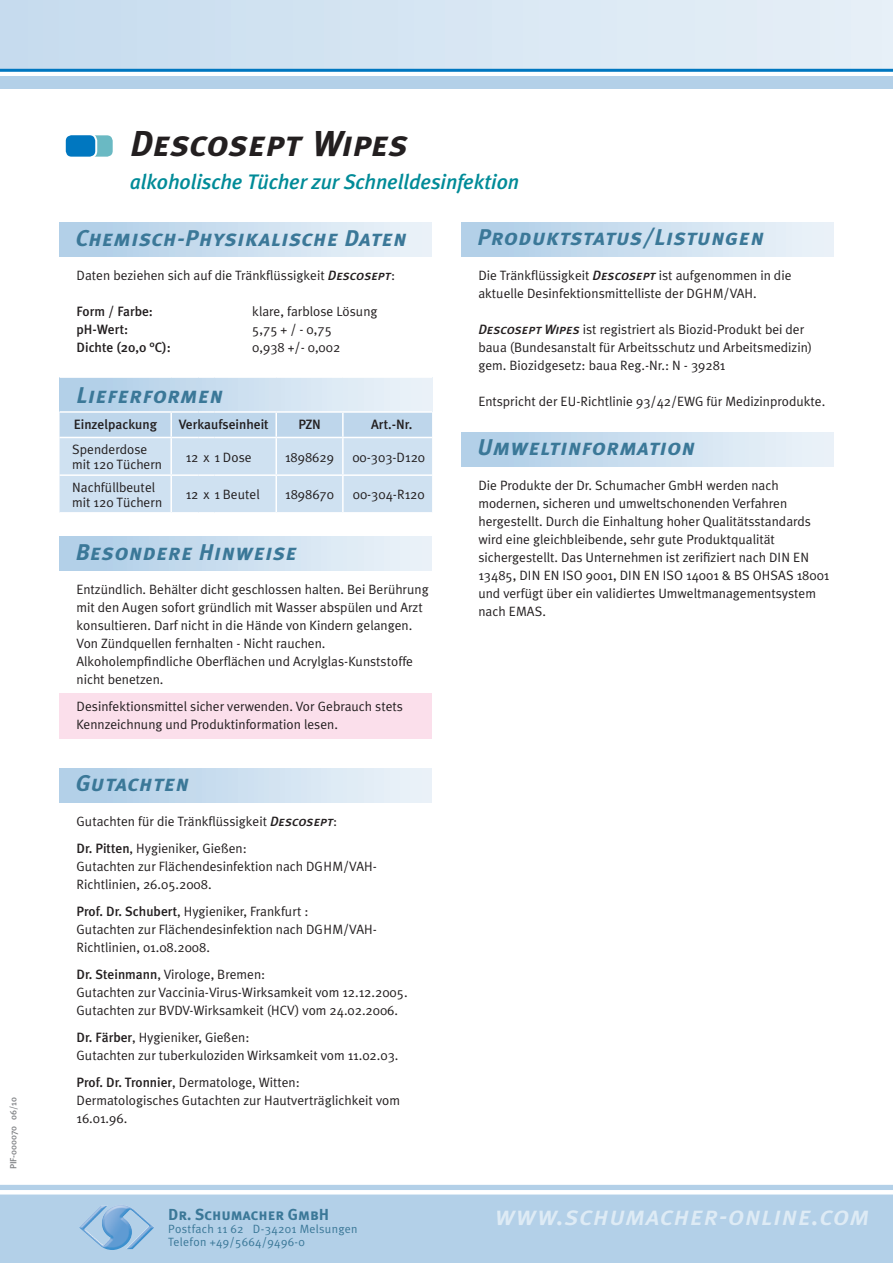
<style>
.page{position:relative;width:893px;height:1263px;background:#fff}
.page>*{position:absolute;margin:0;border:0;box-sizing:border-box;transform-origin:0 0}
.t1{font:italic 36px "Meta Plus Bold Caps";color:#231f20}
.t2{font:italic 27px "Meta Plus Medium Caps";letter-spacing:.025em;color:#deebf5}
.t3{font:italic 22.8px "Meta Plus Bold Caps";letter-spacing:.025em;color:#3b7898}
.t4{font:italic 500 21px "Meta Plus";letter-spacing:-.005em;color:#008b98}
.t5{font:15.9px "Meta Plus Bold Caps";color:#3b7898}
.t6{font:13.5px/18px "Meta Plus Normal";color:#231f20}
.t7{font:500 13.5px "Meta Plus";color:#231f20}
.t8{font:12px/13.4px "Meta Plus Normal";letter-spacing:.025em;color:#3b7898}
.t9{font:500 9px "Meta Plus";color:#808285}
.s1{font-family:"Meta Plus Medium Caps";font-style:italic}
.s2{font-family:"Meta Plus";font-weight:500}
</style>
<div class="page">
<div style="left:60px;top:693px;width:372px;height:45px;background:#fbdfeb"></div>
<div style="left:0;top:0;width:893px;height:69px;background:linear-gradient(to right,#c6dbee,#e7f0f7)"></div>
<hr style="left:0;top:69px;width:893px;height:3px;background:#0077c0">
<div style="left:0;top:76px;width:893px;height:13px;background:#b3d0e8"></div>
<div style="left:0;top:1185px;width:893px;height:78px;background:#b3d0e8"></div>
<hr style="left:0;top:1191px;width:893px;height:3px;background:#fff">
<img style="left:79px;top:1205px;width:75px;height:45px">
<div style="left:497px;top:1210px;width:371px;height:15px;background:#b3d0e8"></div>
<div style="left:60px;top:537px;width:372px;height:34px;background:linear-gradient(to right,#aecde7,#edf3f9)"></div>
<div style="left:60px;top:768px;width:372px;height:34px;background:linear-gradient(to right,#aecde7,#edf3f9)"></div>
<div style="left:461px;top:222px;width:372px;height:34px;background:linear-gradient(to right,#aecde7,#edf3f9)"></div>
<div style="left:82px;top:134px;width:32px;height:24px;background:#6ab9c3;border-radius:7px"></div>
<div style="left:81px;top:133px;width:34px;height:26px;border:2px solid #fff;border-radius:7px"></div>
<div style="left:65px;top:134px;width:31px;height:24px;background:#0077c0;border-radius:7px"></div>
<div style="left:64px;top:133px;width:33px;height:26px;border:2px solid #fff;border-radius:7px"></div>
<div style="left:60px;top:377px;width:372px;height:35px;background:linear-gradient(to right,#aecde7,#edf3f9)"></div>
<hr style="left:60px;top:376px;width:111px;height:2px;background:#fff">
<hr style="left:171px;top:376px;width:27px;height:2px;background:#fff">
<svg style="left:198px;top:377px;width:16px;height:1px"></svg>
<hr style="left:214px;top:376px;width:62px;height:2px;background:#fff">
<hr style="left:276px;top:376px;width:67px;height:2px;background:#fff">
<hr style="left:343px;top:376px;width:89px;height:2px;background:#fff">
<svg style="left:60px;top:411px;width:372px;height:102px;background:#cee0f0"></svg>
<div style="left:60px;top:223px;width:372px;height:34px;background:linear-gradient(to right,#aecde7,#edf3f9)"></div>
<div style="left:461px;top:432px;width:372px;height:34px;background:linear-gradient(to right,#aecde7,#edf3f9)"></div>
<p class="t9" style="left:8px;top:1169px;width:74px;rotate:-90deg">PIF-000070 06/10</p>
<h1 class="t1" style="left:130px;top:122px;width:280px">Descosept Wipes</h1>
<h3 class="t4" style="left:130px;top:169px;width:391px">alkoholische Tücher zur Schnelldesinfektion</h3>
<h3 class="t3" style="left:76px;top:225px;width:333px">Chemisch-Physikalische Daten</h3>
<p class="t6" style="left:77px;top:266px;width:320px">Daten beziehen sich auf die Tränkflüssigkeit <span class="s1">Descosept</span>:</p>
<p class="t7" style="left:77px;top:303px;width:78px">Form / Farbe:</p>
<p class="t6" style="left:252px;top:302px;width:127px">klare, farblose Lösung</p>
<p class="t7" style="left:77px;top:321px;width:53px">pH-Wert:</p>
<p class="t6" style="left:252px;top:320px;width:81px">5,75 + / - 0,75</p>
<p class="t7" style="left:77px;top:339px;width:96px">Dichte (20,0 °C):</p>
<p class="t6" style="left:252px;top:338px;width:89px">0,938 +/- 0,002</p>
<h3 class="t3" style="left:77px;top:382px;width:148px">Lieferformen</h3>
<p class="t7" style="left:74px;top:416px;width:85px">Einzelpackung</p>
<p class="t7" style="left:179px;top:416px;width:91px">Verkaufseinheit</p>
<p class="t7" style="left:298px;top:416px;width:24px">PZN</p>
<p class="t7" style="left:371px;top:416px;width:43px">Art.-Nr.</p>
<p class="t6" style="left:72px;top:442px;width:91px;line-height:15px">Spenderdose mit 120 Tüchern</p>
<p class="t6" style="left:186px;top:448px;width:67px">12 x 1 Dose</p>
<p class="t6" style="left:285px;top:448px;width:50px">1898629</p>
<p class="t6" style="left:352px;top:448px;width:74px">00-303-D120</p>
<p class="t6" style="left:72px;top:479px;width:91px;line-height:15px">Nachfüllbeutel mit 120 Tüchern</p>
<p class="t6" style="left:186px;top:485px;width:76px">12 x 1 Beutel</p>
<p class="t6" style="left:285px;top:485px;width:50px">1898670</p>
<p class="t6" style="left:353px;top:485px;width:73px">00-304-R120</p>
<h3 class="t3" style="left:76px;top:539px;width:223px">Besondere Hinweise</h3>
<p class="t6" style="left:77px;top:580px;width:354px">Entzündlich. Behälter dicht geschlossen halten. Bei Berührung mit den Augen sofort gründlich mit Wasser abspülen und Arzt konsultieren. Darf nicht in die Hände von Kindern gelangen.<br>Von Zündquellen fernhalten - Nicht rauchen.<br>Alkoholempfindliche Oberflächen und Acrylglas-Kunststoffe nicht benetzen.</p>
<p class="t6" style="left:77px;top:697px;width:328px">Desinfektionsmittel sicher verwenden. Vor Gebrauch stets<br>Kennzeichnung und Produktinformation lesen.</p>
<h3 class="t3" style="left:76px;top:770px;width:115px">Gutachten</h3>
<p class="t6" style="left:77px;top:807px;width:262px;line-height:27px">Gutachten für die Tränkflüssigkeit <span class="s1">Descosept</span>:<br><span class="s2">Dr. Pitten</span>, Hygieniker, Gießen:</p>
<p class="t6" style="left:77px;top:857px;width:302px">Gutachten zur Flächendesinfektion nach DGHM/VAH-<br>Richtlinien, 26.05.2008.</p>
<p class="t6" style="left:77px;top:902px;width:302px"><span class="s2">Prof. Dr. Schubert</span>, Hygieniker, Frankfurt :<br>Gutachten zur Flächendesinfektion nach DGHM/VAH-<br>Richtlinien, 01.08.2008.</p>
<p class="t6" style="left:77px;top:965px;width:333px"><span class="s2">Dr. Steinmann</span>, Virologe, Bremen:<br>Gutachten zur Vaccinia-Virus-Wirksamkeit vom 12.12.2005.<br>Gutachten zur BVDV-Wirksamkeit (HCV) vom 24.02.2006.</p>
<p class="t6" style="left:77px;top:1028px;width:323px"><span class="s2">Dr. Färber</span>, Hygieniker, Gießen:<br>Gutachten zur tuberkuloziden Wirksamkeit vom 11.02.03.</p>
<p class="t6" style="left:77px;top:1073px;width:325px"><span class="s2">Prof. Dr. Tronnier</span>, Dermatologe, Witten:<br>Dermatologisches Gutachten zur Hautverträglichkeit vom<br>16.01.96.</p>
<p class="t5" style="left:168px;top:1205px;width:162px">Dr. Schumacher GmbH</p>
<p class="t8" style="left:168px;top:1222px;width:191px">Postfach 11 62 D-34201 Melsungen<br>Telefon +49/5664/9496-0</p>
<h3 class="t3" style="left:477px;top:224px;width:288px">Produktstatus/Listungen</h3>
<p class="t6" style="left:478px;top:266px;width:315px">Die Tränkflüssigkeit <span class="s1">Descosept</span> ist aufgenommen in die aktuelle Desinfektionsmittelliste der DGHM/VAH.</p>
<p class="t6" style="left:478px;top:320px;width:335px"><span class="s1">Descosept Wipes</span> ist registriert als Biozid-Produkt bei der baua (Bundesanstalt für Arbeitsschutz und Arbeitsmedizin) gem. Biozidgesetz: baua Reg.-Nr.: N - 39281</p>
<p class="t6" style="left:478px;top:392px;width:348px">Entspricht der EU-Richtlinie 93/42/EWG für Medizinprodukte.</p>
<h3 class="t3" style="left:477px;top:434px;width:219px">Umweltinformation</h3>
<p class="t6" style="left:478px;top:476px;width:353px">Die Produkte der Dr. Schumacher GmbH werden nach modernen, sicheren und umweltschonenden Verfahren hergestellt. Durch die Einhaltung hoher Qualitätsstandards wird eine gleichbleibende, sehr gute Produktqualität sichergestellt. Das Unternehmen ist zerifiziert nach DIN EN 13485, DIN EN ISO 9001, DIN EN ISO 14001 &amp; BS OHSAS 18001 und verfügt über ein validiertes Umweltmanagementsystem nach EMAS.</p>
<h2 class="t2" style="left:495px;top:1200px;width:376px">www.schumacher-online.com</h2>
</div>
